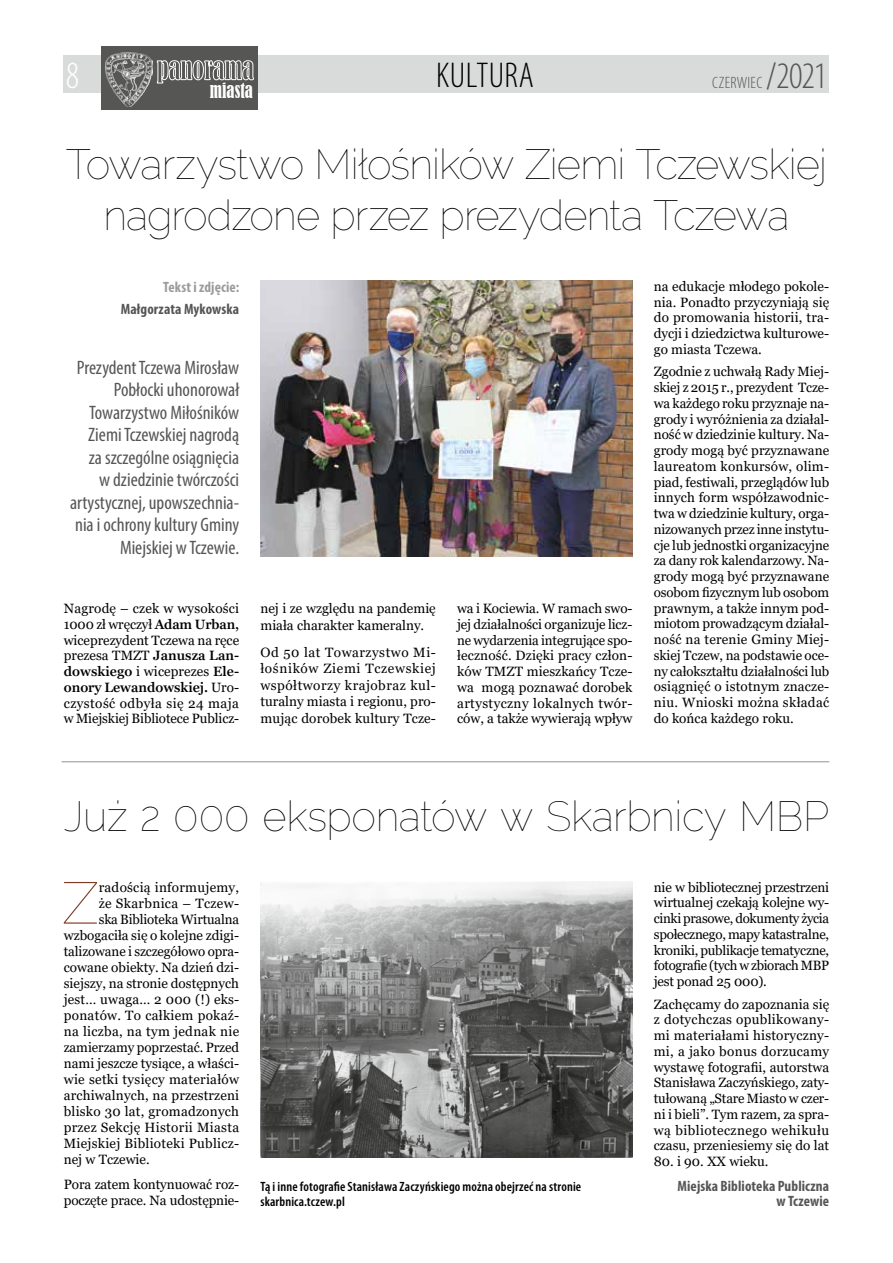
<style>
.page{position:relative;width:893px;height:1263px;background:#fff}
.page>*{position:absolute;margin:0;border:0;box-sizing:border-box;transform-origin:0 0}
.t1{font:100 58.65px "Raleway";color:#7e3c24}
.t2{font:100 42px/51px "Raleway";letter-spacing:-.02em;color:#000;text-align:center}
.t3{font:300 condensed 38.7px "Myriad Pro";color:#fff}
.t4{font:300 condensed 37.5px "Myriad Pro";color:#565655}
.t5{font:300 condensed 36px "Myriad Pro";letter-spacing:.01em;color:#000}
.t6{font:condensed 19.5px/22.5px "Myriad Pro";color:#565655;text-align:right}
.t7{font:condensed 19.35px "Bernard";color:#fff;scale:.87 1}
.t8{font:300 condensed 16.5px "Myriad Pro";letter-spacing:.015em;color:#565655}
.t9{font:700 condensed 15px/15px "Myriad Pro";letter-spacing:.005em;color:#565655;text-align:right}
.t10{font:700 condensed 15px "Myriad Pro";letter-spacing:.005em;color:#9c9c9d}
.t11{font:13.5px/15.8px "Georgia";color:#000;text-align:justify}
.t12{font:13.5px "Georgia";letter-spacing:.02em;color:#000}
.t13{font:600 condensed 13.5px/15px "Myriad Pro";letter-spacing:.01em;color:#000}
.t14{font:600 13.5px/15.8px "Georgia Pro";color:#000}
.t15{font:13.5px "Georgia";letter-spacing:.025em;color:#000}
.s1{font-family:"Georgia Pro";font-weight:600}
.s2{font-family:"Georgia";font-weight:400}
</style>
<div class="page">
<div style="left:64px;top:56px;width:765px;height:37px;background:#d9dada"></div>
<div style="left:101px;top:47px;width:157px;height:63px;background:#565655"></div>
<svg style="left:157px;top:60px;width:97px;height:24px"></svg>
<img style="left:105px;top:53px;width:48px;height:53px">
<img style="left:260px;top:281px;width:372px;height:275px">
<img style="left:260px;top:881px;width:372px;height:276px">
<hr style="left:62px;top:761px;width:767px;height:1px;background:#b1b2b3">
<hr style="left:62px;top:762px;width:767px;height:1px;background:#b1b2b3">
<h3 class="t3" style="left:66px;top:53px;width:15px">8</h3>
<h3 class="t4" style="left:766px;top:53px;width:63px">/2021</h3>
<h3 class="t5" style="left:436px;top:54px;width:99px">KULTURA</h3>
<p class="t8" style="left:712px;top:73px;width:52px">CZERWIEC</p>
<h3 class="t7" style="left:210px;top:80px;width:51px">MIASTA</h3>
<h2 class="t2" style="left:66px;top:139px;width:763px">Towarzystwo Miłośników Ziemi Tczewskiej nagrodzone przez prezydenta Tczewa</h2>
<p class="t10" style="left:163px;top:278px;width:78px">Tekst i zdjęcie:</p>
<p class="t9" style="left:121px;top:301px;width:120px">Małgorzata Mykowska</p>
<h3 class="t6" style="left:70px;top:356px;width:171px">Prezydent Tczewa Mirosław<br>Pobłocki uhonorował<br>Towarzystwo Miłośników<br>Ziemi Tczewskiej nagrodą<br>za szczególne osiągnięcia<br>w dziedzinie twórczości artystycznej, upowszechnia&shy;nia i ochrony kultury Gminy<br>Miejskiej w Tczewie.</h3>
<p class="t11" style="left:64px;top:601px;width:177px">Nagrodę – czek w wysokości 1000 zł wręczył <span class="s1">Adam Urban, </span>wiceprezydent Tczewa na ręce prezesa TMZT <span class="s1">Janusza Lan-</span></p>
<p class="t14" style="left:64px;top:664px;width:177px">dowskiego <span class="s2">i wiceprezes</span> Ele&shy;onory Lewandowskiej. <span class="s2">Uro-</span></p>
<p class="t11" style="left:64px;top:695px;width:177px">czystość odbyła się 24 maja w Miejskiej Bibliotece Publicz-</p>
<p class="t11" style="left:260px;top:600px;width:177px;line-height:16.5px">nej i ze względu na pandemię miała charakter kameralny.</p>
<p class="t11" style="left:260px;top:644px;width:177px;line-height:16.5px">Od 50 lat Towarzystwo Mi&shy;łośników Ziemi Tczewskiej współtworzy krajobraz kul&shy;turalny miasta i regionu, pro&shy;mując dorobek kultury Tcze-</p>
<p class="t11" style="left:457px;top:601px;width:177px">wa i Kociewia. W ramach swo&shy;jej działalności organizuje licz&shy;ne wydarzenia integrujące spo&shy;łeczność. Dzięki pracy człon&shy;ków TMZT mieszkańcy Tcze&shy;wa mogą poznawać dorobek artystyczny lokalnych twór&shy;ców, a także wywierają wpływ</p>
<p class="t11" style="left:654px;top:279px;width:177px">na edukacje młodego pokole&shy;nia. Ponadto przyczyniają się do promowania historii, tra&shy;dycji i dziedzictwa kulturowe&shy;go miasta Tczewa.</p>
<p class="t11" style="left:654px;top:364px;width:177px">Zgodnie z uchwałą Rady Miej&shy;skiej z 2015 r., prezydent Tcze&shy;wa każdego roku przyznaje na&shy;grody i wyróżnienia za działal&shy;ność w dziedzinie kultury. Na&shy;grody mogą być przyznawane laureatom konkursów, olim&shy;piad, festiwali, przeglądów lub innych form współzawodnic&shy;twa w dziedzinie kultury, orga&shy;nizowanych przez inne instytu&shy;cje lub jednostki organizacyjne za dany rok kalendarzowy. Na&shy;grody mogą być przyznawane osobom fizycznym lub osobom prawnym, a także innym pod&shy;miotom prowadzącym działal&shy;ność na terenie Gminy Miej&shy;skiej Tczew, na podstawie oce&shy;ny całokształtu działalności lub osiągnięć o istotnym znacze&shy;niu. Wnioski można składać do końca każdego roku.</p>
<h2 class="t2" style="left:64px;top:790px;width:767px">Już 2 000 eksponatów w Skarbnicy MBP</h2>
<h1 class="t1" style="left:62px;top:868px;width:38px">Z</h1>
<p class="t12" style="left:99px;top:879px;width:142px">radością informujemy,</p>
<p class="t15" style="left:99px;top:895px;width:142px">że Skarbnica – Tczew-</p>
<p class="t11" style="left:99px;top:911px;width:142px">ska Biblioteka Wirtualna</p>
<p class="t11" style="left:64px;top:927px;width:177px">wzbogaciła się o kolejne zdigi-</p>
<p class="t11" style="left:64px;top:943px;width:177px">talizowane i szczegółowo opra-</p>
<p class="t11" style="left:64px;top:959px;width:177px">cowane obiekty. Na dzień dzi-</p>
<p class="t11" style="left:64px;top:975px;width:177px">siejszy, na stronie dostępnych</p>
<p class="t11" style="left:64px;top:992px;width:177px">jest… uwaga… 2 000 (!) eks-</p>
<p class="t12" style="left:64px;top:1007px;width:177px">ponatów. To całkiem pokaź-</p>
<p class="t12" style="left:64px;top:1023px;width:177px">na liczba, na tym jednak nie</p>
<p class="t11" style="left:64px;top:1040px;width:177px">zamierzamy poprzestać. Przed</p>
<p class="t11" style="left:64px;top:1056px;width:177px">nami jeszcze tysiące, a właści-</p>
<p class="t12" style="left:64px;top:1071px;width:177px">wie setki tysięcy materiałów</p>
<p class="t11" style="left:64px;top:1088px;width:177px">archiwalnych, na przestrzeni</p>
<p class="t11" style="left:64px;top:1104px;width:177px">blisko 30 lat, gromadzonych</p>
<p class="t12" style="left:64px;top:1119px;width:177px">przez Sekcję Historii Miasta</p>
<p class="t12" style="left:64px;top:1135px;width:177px">Miejskiej Biblioteki Publicz-</p>
<p class="t11" style="left:64px;top:1152px;width:87px">nej w Tczewie.</p>
<p class="t11" style="left:64px;top:1176px;width:177px">Pora zatem kontynuować roz&shy;poczęte prace. Na udostępnie-</p>
<p class="t13" style="left:260px;top:1178px;width:322px">Tą i inne fotografie Stanisława Zaczyńskiego można obejrzeć na stronie skarbnica.tczew.pl</p>
<p class="t11" style="left:654px;top:879px;width:177px">nie w bibliotecznej przestrzeni wirtualnej czekają kolejne wy&shy;cinki prasowe, dokumenty życia społecznego, mapy katastralne, kroniki, publikacje tematyczne, fotografie (tych w zbiorach MBP jest ponad 25 000).</p>
<p class="t11" style="left:654px;top:996px;width:177px">Zachęcamy do zapoznania się z dotychczas opublikowany&shy;mi materiałami historyczny&shy;mi, a jako bonus dorzucamy wystawę fotografii, autorstwa Stanisława Zaczyńskiego, zaty&shy;tułowaną „Stare Miasto w czer&shy;ni i bieli”. Tym razem, za spra&shy;wą bibliotecznego wehikułu czasu, przeniesiemy się do lat</p>
<p class="t11" style="left:654px;top:1154px;width:116px">80. i 90. XX wieku.</p>
<p class="t9" style="left:678px;top:1178px;width:153px">Miejska Biblioteka Publiczna w Tczewie</p>
</div>
